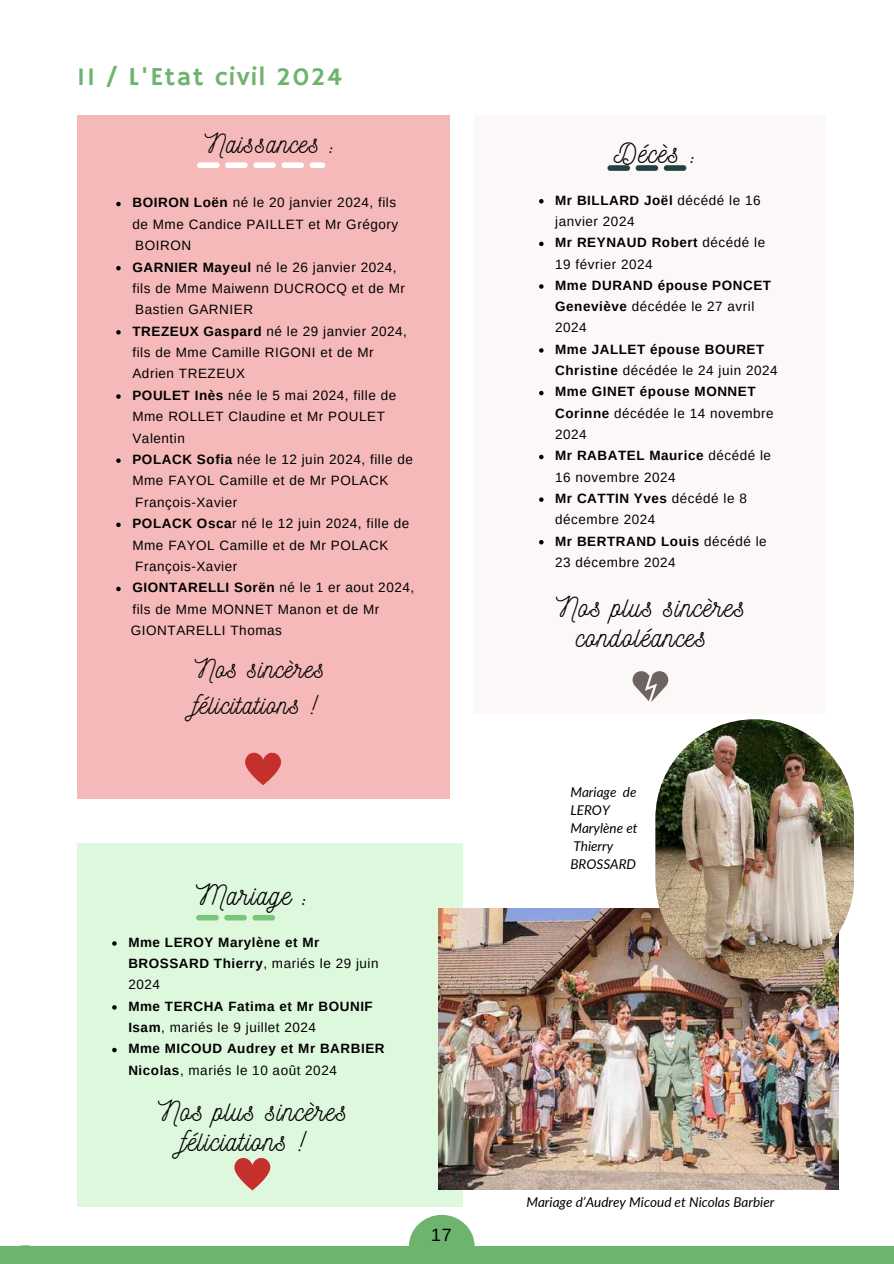
<style>
.page{position:relative;width:894px;height:1264px;background:#fff}
.page>*{position:absolute;margin:0;border:0;box-sizing:border-box;transform-origin:0 0}
.t1{font:28.05px "Nickainley";letter-spacing:.04em;color:#000}
.t2{font:27.6px/29.8px "Nickainley";letter-spacing:.04em;color:#000}
.t3{font:26.55px "Nickainley";letter-spacing:.04em;color:#000}
.t4{font:26.1px/35.8px "Nickainley";letter-spacing:.04em;color:#000}
.t5{font:25.8px "Hammersmith One";letter-spacing:.05em;color:#6eb36e}
.t6{font:17.85px "Arimo";color:#000}
.t7{font:13.5px/21.3px "Arimo";letter-spacing:.04em;color:#000}
.t8{font:700 13.5px/21.3px "Arimo";letter-spacing:.04em;color:#000}
.t9{font:italic 13.5px/18px "Lato";color:#000}
.s1{font-weight:700}
.s2{font-weight:400}
</style>
<div class="page">
<div style="left:474px;top:115px;width:352px;height:598px;background:#fdf8f8"></div>
<div style="left:77px;top:115px;width:372px;height:683px;background:#f6b9b9"></div>
<svg style="left:197px;top:162px;width:128px;height:6px"></svg>
<svg style="left:245px;top:752px;width:36px;height:33px"></svg>
<div style="left:0;top:1246px;width:893px;height:17px;background:#6eb36e"></div>
<svg style="left:409px;top:1214px;width:65px;height:32px"></svg>
<div style="left:0;top:1245px;width:58px;height:18px;background:#6eb36e"></div>
<svg style="left:539px;top:199px;width:4px;height:4px"></svg>
<svg style="left:539px;top:242px;width:4px;height:4px"></svg>
<svg style="left:539px;top:284px;width:4px;height:5px"></svg>
<svg style="left:539px;top:348px;width:4px;height:5px"></svg>
<svg style="left:539px;top:391px;width:4px;height:4px"></svg>
<svg style="left:539px;top:455px;width:4px;height:4px"></svg>
<svg style="left:539px;top:497px;width:4px;height:5px"></svg>
<svg style="left:539px;top:540px;width:4px;height:4px"></svg>
<svg style="left:607px;top:165px;width:79px;height:6px"></svg>
<svg style="left:632px;top:671px;width:37px;height:30px"></svg>
<div style="left:77px;top:842px;width:386px;height:364px;background:#def8de"></div>
<img style="left:438px;top:908px;width:400px;height:281px">
<svg style="left:234px;top:1158px;width:36px;height:32px"></svg>
<img style="left:655px;top:719px;width:198px;height:259px;border-radius:99px">
<svg style="left:112px;top:941px;width:5px;height:4px"></svg>
<svg style="left:112px;top:1005px;width:5px;height:4px"></svg>
<svg style="left:112px;top:1047px;width:5px;height:5px"></svg>
<svg style="left:116px;top:202px;width:5px;height:4px"></svg>
<svg style="left:116px;top:266px;width:5px;height:4px"></svg>
<svg style="left:116px;top:330px;width:5px;height:4px"></svg>
<svg style="left:116px;top:394px;width:5px;height:5px"></svg>
<svg style="left:116px;top:458px;width:5px;height:5px"></svg>
<svg style="left:116px;top:522px;width:5px;height:5px"></svg>
<svg style="left:116px;top:586px;width:5px;height:5px"></svg>
<h3 class="t5" style="left:77px;top:62px;width:267px">11 / L'Etat civil 2024</h3>
<h3 class="t3" style="left:205px;top:126px;width:132px">Naissances :</h3>
<h1 class="t1" style="left:613px;top:135px;width:84px">Décès :</h1>
<p class="t7" style="left:555px;top:189px;width:211px"><span class="s1">Mr BILLARD Joël</span> décédé le 16 janvier 2024<br><span class="s1">Mr REYNAUD Robert</span> décédé le<br>19 février 2024</p>
<p class="t8" style="left:555px;top:274px;width:217px">Mme DURAND épouse PONCET<br>Geneviève <span class="s2">décédée le 27 avril<br>2024</span></p>
<p class="t7" style="left:555px;top:338px;width:224px"><span class="s1">Mme JALLET épouse BOURET<br>Christine</span> décédée le 24 juin 2024<br><span class="s1">Mme GINET épouse MONNET<br>Corinne</span> décédée le 14 novembre<br>2024<br><span class="s1">Mr RABATEL Maurice</span> décédé le<br>16 novembre 2024<br><span class="s1">Mr CATTIN Yves</span> décédé le 8 décembre 2024<br><span class="s1">Mr BERTRAND Louis</span> décédé le<br>23 décembre 2024</p>
<p class="t7" style="left:132px;top:192px;width:265px"><span class="s1">BOIRON Loën</span> né le 20 janvier 2024, fils</p>
<p class="t7" style="left:132px;top:213px;width:267px">de Mme Candice PAILLET et Mr Grégory</p>
<p class="t7" style="left:135px;top:235px;width:57px">BOIRON</p>
<p class="t7" style="left:132px;top:256px;width:266px"><span class="s1">GARNIER Mayeul</span> né le 26 janvier 2024,</p>
<p class="t7" style="left:132px;top:277px;width:274px">fils de Mme Maiwenn DUCROCQ et de Mr</p>
<p class="t7" style="left:135px;top:299px;width:119px">Bastien GARNIER</p>
<p class="t7" style="left:132px;top:320px;width:276px"><span class="s1">TREZEUX Gaspard</span> né le 29 janvier 2024,</p>
<p class="t7" style="left:132px;top:342px;width:243px">fils de Mme Camille RIGONI et de Mr</p>
<p class="t7" style="left:132px;top:363px;width:114px">Adrien TREZEUX</p>
<p class="t7" style="left:132px;top:384px;width:265px"><span class="s1">POULET Inès</span> née le 5 mai 2024, fille de</p>
<p class="t7" style="left:132px;top:406px;width:254px">Mme ROLLET Claudine et Mr POULET</p>
<p class="t7" style="left:132px;top:427px;width:54px">Valentin</p>
<p class="t7" style="left:132px;top:448px;width:282px"><span class="s1">POLACK Sofia</span> née le 12 juin 2024, fille de</p>
<p class="t7" style="left:132px;top:470px;width:257px">Mme FAYOL Camille et de Mr POLACK</p>
<p class="t7" style="left:135px;top:491px;width:104px">François-Xavier</p>
<p class="t7" style="left:132px;top:513px;width:278px"><span class="s1">POLACK Osca</span>r né le 12 juin 2024, fille de</p>
<p class="t7" style="left:132px;top:534px;width:257px">Mme FAYOL Camille et de Mr POLACK</p>
<p class="t7" style="left:135px;top:555px;width:104px">François-Xavier</p>
<p class="t8" style="left:132px;top:577px;width:283px">GIONTARELLI Sorën <span class="s2">né le 1 er aout 2024,</span></p>
<p class="t7" style="left:132px;top:598px;width:248px">fils de Mme MONNET Manon et de Mr</p>
<p class="t7" style="left:131px;top:619px;width:152px">GIONTARELLI Thomas</p>
<h2 class="t2" style="left:575px;top:591px;width:170px;text-indent:-20px">Nos plus sincères condoléances</h2>
<h3 class="t4" style="left:193px;top:650px;width:132px">Nos sincères félicitations !</h3>
<h1 class="t1" style="left:196px;top:877px;width:114px">Mariage :</h1>
<p class="t8" style="left:128px;top:931px;width:252px">Mme LEROY Marylène et Mr<br>BROSSARD Thierry<span class="s2">, mariés le 29 juin<br>2024</span></p>
<p class="t8" style="left:128px;top:995px;width:258px">Mme TERCHA Fatima et Mr BOUNIF<br>Isam<span class="s2">, mariés le 9 juillet 2024<br></span>Mme MICOUD Audrey et Mr BARBIER<br>Nicolas<span class="s2">, mariés le 10 août 2024</span></p>
<h2 class="t2" style="left:181px;top:1095px;width:167px;text-indent:-23px">Nos plus sincères féliciations !</h2>
<h3 class="t6" style="left:431px;top:1224px;width:22px">17</h3>
<p class="t9" style="left:570px;top:783px;width:69px">Mariage de<br>LEROY<br>Marylène et<br>Thierry<br>BROSSARD</p>
<p class="t9" style="left:526px;top:1192px;width:249px">Mariage d’Audrey Micoud et Nicolas Barbier</p>
</div>
